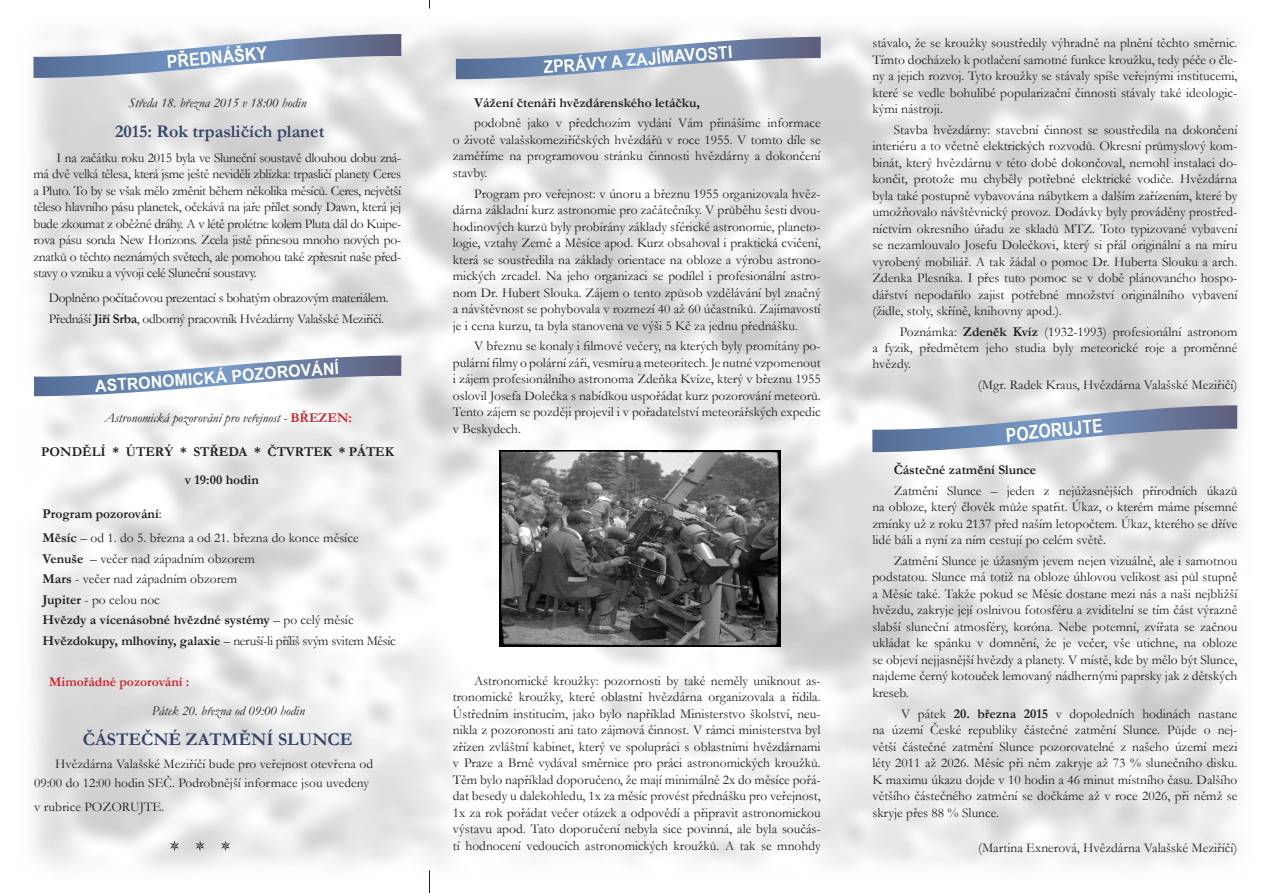
<style>
.page{position:relative;width:1263px;height:893px;background:#fff}
.page>*{position:absolute;margin:0;border:0;box-sizing:border-box;transform-origin:0 0}
.t1{font:700 18px "Garamond";color:#334569}
.t2{font:700 17.85px "Arial Narrow";color:#fff;scale:1.08 1}
.t3{font:700 17.1px "Arial Narrow";color:#fff;scale:1.11 1}
.t4{font:700 16.5px "Arial Narrow";color:#fff;scale:1.16 1}
.t5{font:13.5px/16.5px "Garamond";color:#231f20;text-align:justify}
.t6{font:13.5px "Garamond";letter-spacing:-.025em;color:#231f20}
.t7{font:700 13.5px "Garamond";color:#231f20}
.t8{font:italic 13.5px "Garamond";color:#231f20}
.t9{font:700 13.5px "Garamond";color:#d1232a}
.t10{font:13.35px "Garamond";color:#231f20}
.s1{font-weight:700}
.s2{font-weight:700;font-style:normal;color:#d1232a}
.s3{font-weight:400}
</style>
<div class="page">
<img style="left:33px;top:28px;width:1209px;height:840px">
<svg style="left:33px;top:34px;width:368px;height:44px"></svg>
<svg style="left:429px;top:870px;width:1px;height:23px"></svg>
<svg style="left:456px;top:37px;width:365px;height:42px;background:#a5b0c4"></svg>
<svg style="left:196px;top:840px;width:8px;height:11px"></svg>
<svg style="left:170px;top:840px;width:9px;height:11px"></svg>
<svg style="left:221px;top:840px;width:9px;height:11px"></svg>
<img style="left:500px;top:450px;width:280px;height:197px">
<svg style="left:34px;top:355px;width:367px;height:41px"></svg>
<svg style="left:872px;top:405px;width:365px;height:47px;background:#a6b2c5"></svg>
<p class="t2" style="left:166px;top:48px;width:94px;rotate:-5deg">PŘEDNÁŠKY</p>
<p class="t8" style="left:128px;top:93px;width:180px">Středa 18. března 2015 v 18:00 hodin</p>
<p class="t1" style="left:115px;top:119px;width:211px">2015: Rok trpasličích planet</p>
<p class="t5" style="left:33px;top:149px;width:369px;text-indent:23px">I na začátku roku 2015 byla ve Sluneční soustavě dlouhou dobu zná&shy;má dvě velká tělesa, která jsme ještě neviděli zblízka: trpasličí planety Ceres a Pluto. To by se však mělo změnit během několika měsíců. Ceres, největší těleso hlavního pásu planetek, očekává na jaře přílet sondy Dawn, která jej bude zkoumat z oběžné dráhy. A v létě prolétne kolem Pluta dál do Kuipe&shy;rova pásu sonda New Horizons. Zcela jistě přinesou mnoho nových po&shy;znatků o těchto neznámých světech, ale pomohou také zpřesnit naše před&shy;stavy o vzniku a vývoji celé Sluneční soustavy.</p>
<p class="t6" style="left:49px;top:289px;width:342px">Doplněno počítačovou prezentací s bohatým obrazovým materiálem.</p>
<p class="t6" style="left:49px;top:309px;width:337px">Přednáší <span class="s1">Jiří Srba</span>, odborný pracovník Hvězdárny Valašské Meziříčí.</p>
<p class="t4" style="left:126px;top:372px;width:43px;rotate:-4deg">RONO</p>
<p class="t4" style="left:174px;top:368px;width:79px;rotate:-5deg">MICKÁ POZ</p>
<p class="t4" style="left:264px;top:361px;width:42px;rotate:-4deg">OROV</p>
<p class="t8" style="left:105px;top:409px;width:249px">Astronomická pozorování pro veřejnost - <span class="s2">BŘEZEN:</span></p>
<p class="t7" style="left:41px;top:442px;width:354px">PONDĚLÍ * ÚTERÝ * STŘEDA * ČTVRTEK * PÁTEK</p>
<p class="t7" style="left:185px;top:471px;width:75px">v 19:00 hodin</p>
<p class="t7" style="left:43px;top:504px;width:121px">Program pozorování<span class="s3">:</span></p>
<p class="t5" style="left:43px;top:529px;width:318px"><span class="s1">Měsíc</span> – od 1. do 5. března a od 21. března do konce měsíce</p>
<p class="t5" style="left:43px;top:550px;width:214px"><span class="s1">Venuše</span> – večer nad západním obzorem</p>
<p class="t5" style="left:43px;top:570px;width:196px"><span class="s1">Mars</span> - večer nad západním obzorem</p>
<p class="t5" style="left:43px;top:591px;width:119px"><span class="s1">Jupiter</span> - po celou noc</p>
<p class="t7" style="left:43px;top:611px;width:313px">Hvězdy a vícenásobné hvězdné systémy <span class="s3">– po celý měsíc</span></p>
<p class="t6" style="left:43px;top:631px;width:355px"><span class="s1">Hvězdokupy, mlhoviny, galaxie</span> – neruší-li příliš svým svitem Měsíc</p>
<p class="t9" style="left:49px;top:672px;width:142px">Mimořádné pozorování :</p>
<p class="t8" style="left:152px;top:701px;width:154px">Pátek 20. března od 09:00 hodin</p>
<p class="t1" style="left:83px;top:727px;width:271px">ČÁSTEČNÉ ZATMĚNÍ SLUNCE</p>
<p class="t10" style="left:55px;top:755px;width:319px">Hvězdárna Valašské Meziříčí bude pro veřejnost otevřena od</p>
<p class="t10" style="left:34px;top:774px;width:337px">09:00 do 12:00 hodin SEČ. Podrobnější informace jsou uvedeny</p>
<p class="t10" style="left:34px;top:798px;width:132px">v rubrice POZORUJTE.</p>
<p class="t3" style="left:543px;top:54px;width:40px;rotate:-4deg">ZPRÁ</p>
<p class="t3" style="left:585px;top:51px;width:100px;rotate:-5deg">VY A ZAJÍMAV</p>
<p class="t3" style="left:694px;top:42px;width:35px;rotate:-4deg">OSTI</p>
<p class="t7" style="left:474px;top:93px;width:227px">Vážení čtenáři hvězdárenského letáčku,</p>
<p class="t5" style="left:453px;top:115px;width:369px;text-indent:21px">podobně jako v předchozím vydání Vám přinášíme informace o životě valašskomeziříčských hvězdářů v roce 1955. V tomto díle se zaměříme na programovou stránku činnosti hvězdárny a dokončení stavby.</p>
<p class="t5" style="left:453px;top:185px;width:369px;text-indent:21px">Program pro veřejnost: v únoru a březnu 1955 organizovala hvěz&shy;dárna základní kurz astronomie pro začátečníky. V průběhu šesti dvou&shy;hodinových kurzů byly probírány základy sférické astronomie, planeto&shy;logie, vztahy Země a Měsíce apod. Kurz obsahoval i praktická cvičení, která se soustředila na základy orientace na obloze a výrobu astrono&shy;mických zrcadel. Na jeho organizaci se podílel i profesionální astro&shy;nom Dr. Hubert Slouka. Zájem o tento způsob vzdělávání byl značný a návštěvnost se pohybovala v rozmezí 40 až 60 účastníků. Zajímavostí je i cena kurzu, ta byla stanovena ve výši 5 Kč za jednu přednášku.</p>
<p class="t5" style="left:453px;top:338px;width:369px;text-indent:21px">V březnu se konaly i filmové večery, na kterých byly promítány po&shy;pulární filmy o polární záři, vesmíru a meteoritech. Je nutné vzpomenout i zájem profesionálního astronoma Zdeňka Kvíze, který v březnu 1955 oslovil Josefa Dolečka s nabídkou uspořádat kurz pozorování meteorů.<br>Tento zájem se později projevil i v pořadatelství meteorářských expedic v Beskydech.</p>
<p class="t5" style="left:453px;top:672px;width:369px;text-indent:21px">Astronomické kroužky: pozornosti by také neměly uniknout as&shy;tronomické kroužky, které oblastní hvězdárna organizovala a řídila.<br>Ústředním institucím, jako bylo například Ministerstvo školství, neu&shy;nikla z pozoronosti ani tato zájmová činnost. V rámci ministerstva byl zřízen zvláštní kabinet, který ve spolupráci s oblastními hvězdárnami v Praze a Brně vydával směrnice pro práci astronomických kroužků.<br>Těm bylo například doporučeno, že mají minimálně 2x do měsíce pořá&shy;dat besedy u dalekohledu, 1x za měsíc provést přednášku pro veřejnost, 1x za rok pořádat večer otázek a odpovědí a připravit astronomickou výstavu apod. Tato doporučení nebyla sice povinná, ale byla součás&shy;tí hodnocení vedoucích astronomických kroužků. A tak se mnohdy</p>
<p class="t5" style="left:872px;top:34px;width:367px">stávalo, že se kroužky soustředily výhradně na plnění těchto směrnic.<br>Tímto docházelo k potlačení samotné funkce kroužku, tedy péče o čle&shy;ny a jejich rozvoj. Tyto kroužky se stávaly spíše veřejnými institucemi, které se vedle bohulibé popularizační činnosti stávaly také ideologic&shy;kými nástroji.</p>
<p class="t5" style="left:872px;top:121px;width:367px;text-indent:21px">Stavba hvězdárny: stavební činnost se soustředila na dokončení interiéru a to včetně elektrických rozvodů. Okresní průmyslový kom&shy;binát, který hvězdárnu v této době dokončoval, nemohl instalaci do&shy;končit, protože mu chyběly potřebné elektrické vodiče. Hvězdárna byla také postupně vybavována nábytkem a dalším zařízením, které by umožňovalo návštěvnický provoz. Dodávky byly prováděny prostřed&shy;níctvím okresního úřadu ze skladů MTZ. Toto typizované vybavení se nezamlouvalo Josefu Dolečkovi, který si přál originální a na míru vyrobený mobiliář. A tak žádal o pomoc Dr. Huberta Slouku a arch.<br>Zdenka Plesníka. I přes tuto pomoc se v době plánovaného hospo&shy;dářství nepodařilo zajist potřebné množství originálního vybavení (židle, stoly, skříně, knihovny apod.).</p>
<p class="t5" style="left:872px;top:323px;width:367px;text-indent:27px">Poznámka: <span class="s1">Zdeněk Kvíz</span> (1932-1993) profesionální astronom a fyzik, předmětem jeho studia byly meteorické roje a proměnné hvězdy.</p>
<p class="t5" style="left:978px;top:376px;width:261px">(Mgr. Radek Kraus, Hvězdárna Valašské Meziřičí)</p>
<p class="t7" style="left:894px;top:460px;width:144px">Částečné zatmění Slunce</p>
<p class="t5" style="left:872px;top:482px;width:367px;text-indent:21px">Zatmění Slunce – jeden z nejúžasnějších přírodních úkazů na obloze, který člověk může spatřit. Úkaz, o kterém máme písemné zmínky už z roku 2137 před naším letopočtem. Úkaz, kterého se dříve lidé báli a nyní za ním cestují po celém světě.</p>
<p class="t5" style="left:872px;top:552px;width:367px;text-indent:21px">Zatmění Slunce je úžasným jevem nejen vizuálně, ale i samotnou podstatou. Slunce má totiž na obloze úhlovou velikost asi půl stupně a Měsíc také. Takže pokud se Měsíc dostane mezi nás a naši nejbližší hvězdu, zakryje její oslnivou fotosféru a zviditelní se tím část výrazně slabší sluneční atmosféry, koróna. Nebe potemní, zvířata se začnou ukládat ke spánku v domnění, že je večer, vše utichne, na obloze se objeví nejjasnější hvězdy a planety. V místě, kde by mělo být Slunce, najdeme černý kotouček lemovaný nádhernými paprsky jak z dětských kreseb.</p>
<p class="t5" style="left:872px;top:705px;width:367px;text-indent:29px">V pátek <span class="s1">20. března 2015</span> v dopoledních hodinách nastane na území České republiky částečné zatmění Slunce. Půjde o nej&shy;větší částečné zatmění Slunce pozorovatelné z našeho území mezi léty 2011 až 2026. Měsíc při něm zakryje až 73 % slunečního disku.<br>K maximu úkazu dojde v 10 hodin a 46 minut místního času. Dalšího většího částečného zatmění se dočkáme až v roce 2026, při němž se skryje přes 88 % Slunce.</p>
<p class="t5" style="left:978px;top:839px;width:261px">(Martina Exnerová, Hvězdárna Valašské Meziříčí)</p>
</div>
